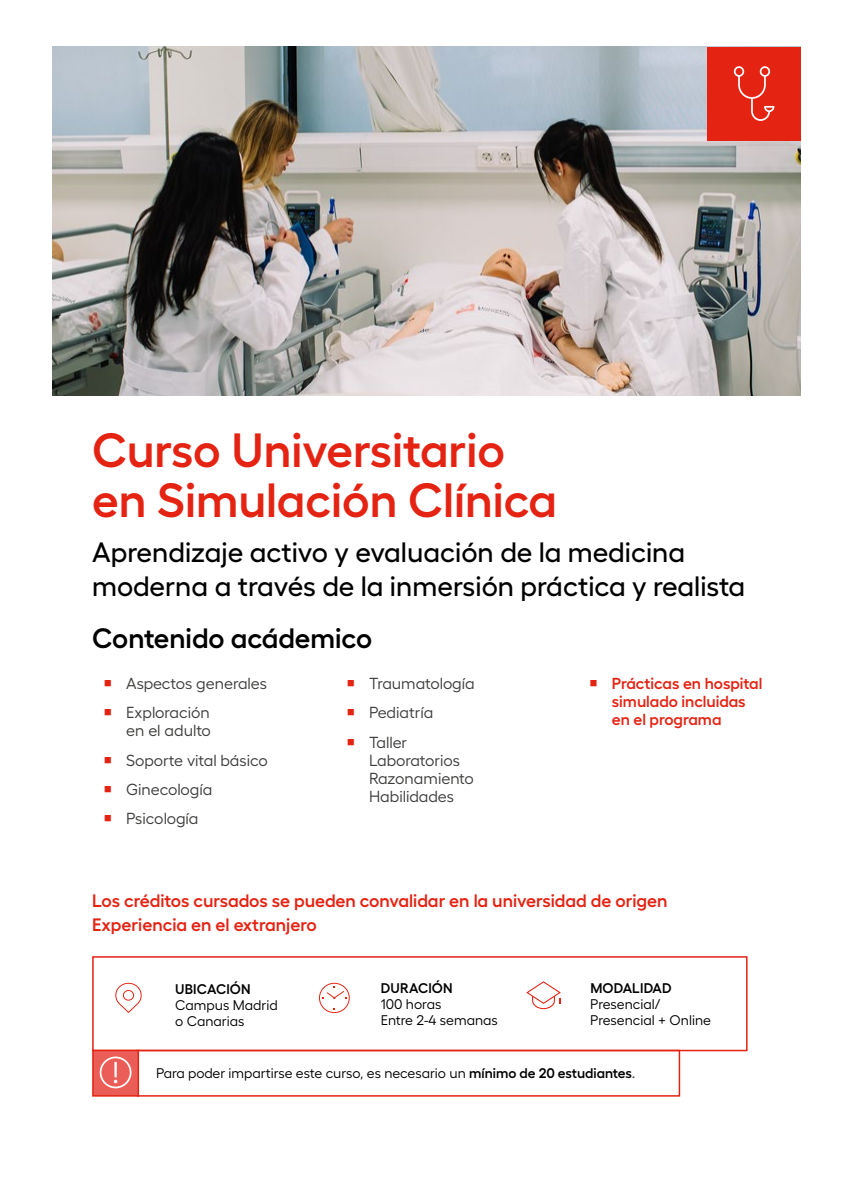
<style>
.page{position:relative;width:842px;height:1191px;background:#fff}
.page>*{position:absolute;margin:0;border:0;box-sizing:border-box;transform-origin:0 0}
.t1{font:600 48px/50px "Hellix";color:#e42313}
.t2{font:500 28px/34px "Hellix";color:#000}
.t3{font:600 28px "Hellix";color:#000}
.t4{font:600 18px/24px "Hellix";color:#e42313}
.t5{font:16px/18px "Hellix";color:#3c3c3b;text-align:right}
.t6{font:600 16px/18px "Hellix";color:#e42313}
.t7{font:14px/16px "Hellix";color:#000}
.t8{font:600 14px "Hellix";letter-spacing:.01em;color:#000}
.s1{color:#e42313}
.s2{font-weight:600}
.s3{font-size:15.8px;color:#3c3c3b}
</style>
<div class="page">
<img style="left:52px;top:47px;width:749px;height:348px">
<div style="left:707px;top:47px;width:94px;height:93px;background:#e42313"></div>
<svg style="left:734px;top:66px;width:40px;height:55px"></svg>
<div style="left:92px;top:956px;width:655px;height:95px;border:2px solid #e42313"></div>
<svg style="left:115px;top:982px;width:27px;height:31px"></svg>
<svg style="left:319px;top:982px;width:31px;height:31px"></svg>
<svg style="left:526px;top:981px;width:35px;height:28px"></svg>
<div style="left:137px;top:1049px;width:543px;height:47px;border:2px solid #e42313"></div>
<div style="left:93px;top:1050px;width:45px;height:45px;background:#eb5e57"></div>
<svg style="left:100px;top:1056px;width:32px;height:32px"></svg>
<div style="left:92px;top:1049px;width:47px;height:47px;border:2px solid #e42313"></div>
<h1 class="t1" style="left:92px;top:420px;width:466px">Curso Universitario en Simulación Clínica</h1>
<h2 class="t2" style="left:92px;top:532px;width:654px">Aprendizaje activo y evaluación de la medicina moderna a través de la inmersión práctica y realista</h2>
<h2 class="t3" style="left:92px;top:616px;width:282px">Contenido acádemico</h2>
<p class="t5" style="left:103px;top:673px;width:165px"><span class="s1">○</span> Aspectos generales</p>
<p class="t5" style="left:103px;top:702px;width:109px"><span class="s1">○</span> Exploración en el adulto</p>
<p class="t5" style="left:103px;top:749px;width:166px"><span class="s1">○</span> Soporte vital básico</p>
<p class="t5" style="left:103px;top:779px;width:110px"><span class="s1">○</span> Ginecología</p>
<p class="t5" style="left:103px;top:808px;width:96px"><span class="s1">○</span> Psicología</p>
<p class="t6" style="left:612px;top:672px;width:152px;text-indent:-23px">○ Prácticas en hospital simulado incluidas en el programa</p>
<p class="t5" style="left:346px;top:673px;width:130px"><span class="s1">○</span> Traumatología</p>
<p class="t5" style="left:346px;top:702px;width:89px"><span class="s1">○</span> Pediatría</p>
<p class="t5" style="left:369px;top:731px;width:106px;text-align:left;text-indent:-23px"><span class="s1">○</span> Taller<br>Laboratorios<br>Razonamiento<br>Habilidades</p>
<p class="t4" style="left:92px;top:886px;width:577px">Los créditos cursados se pueden convalidar en la universidad de origen<br>Experiencia en el extranjero</p>
<p class="t8" style="left:175px;top:978px;width:77px">UBICACIÓN</p>
<p class="t7" style="left:175px;top:995px;width:104px">Campus Madrid o Canarias</p>
<p class="t8" style="left:381px;top:977px;width:73px">DURACIÓN</p>
<p class="t7" style="left:381px;top:995px;width:119px">100 horas<br>Entre 2-4 semanas</p>
<p class="t8" style="left:590px;top:976px;width:83px">MODALIDAD</p>
<p class="t7" style="left:590px;top:994px;width:122px">Presencial/<br>Presencial + Online</p>
<p class="t7" style="left:156px;top:1063px;width:481px">Para poder impartirse este curso, es necesario un <span class="s2">mínimo de 20 estudiantes</span><span class="s3">.</span></p>
</div>
